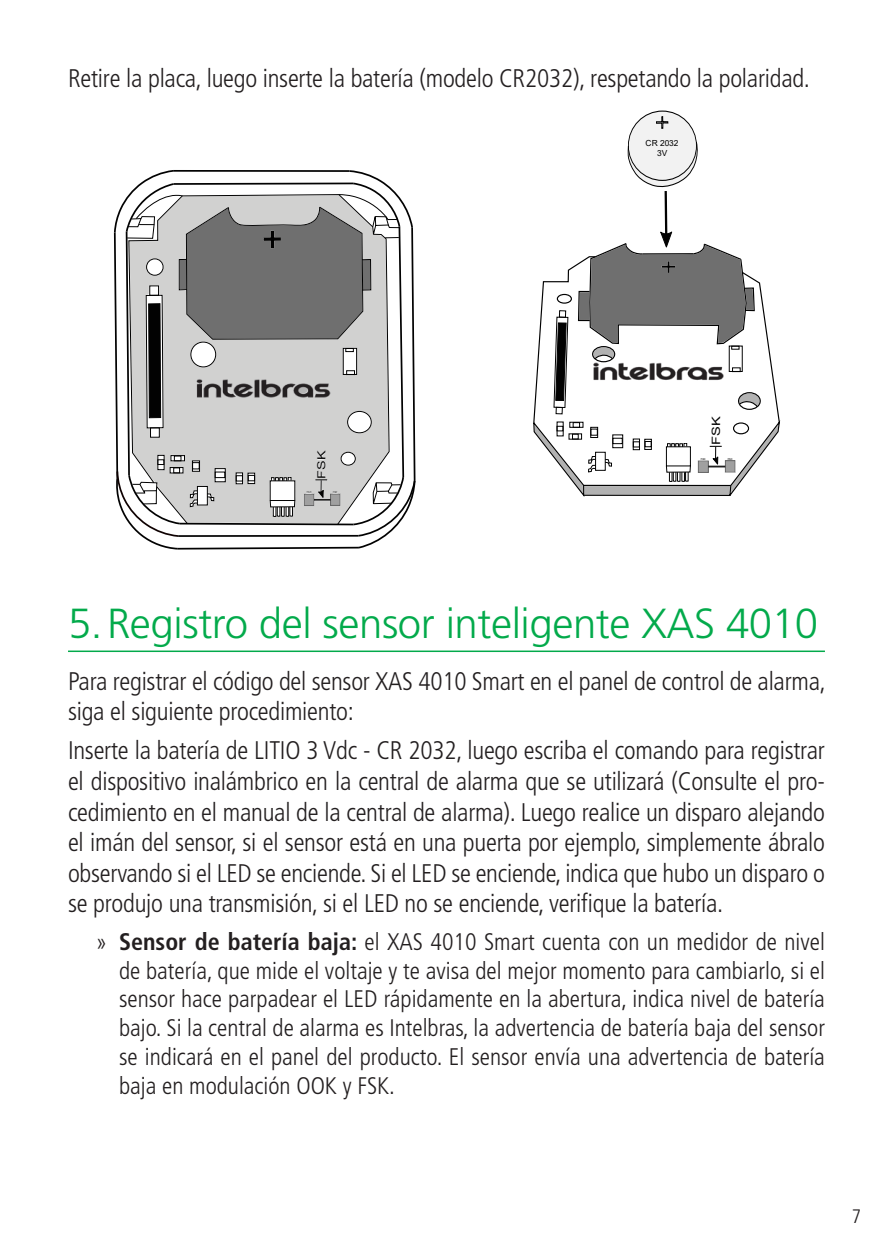
<style>
.page{position:relative;width:893px;height:1259px;background:#fff}
.page>*{position:absolute;margin:0;border:0;box-sizing:border-box;transform-origin:0 0}
.t1{font:300 42px "Frutiger LT Std";letter-spacing:-.01em;color:#03aa4b}
._0__Corpo_de_texto{font:300 condensed 25.5px/30.6px "Frutiger LT Std";letter-spacing:-.01em;color:#231f20}
.t2{font:300 condensed 24px/28.8px "Frutiger LT Std";color:#231f20;text-align:justify}
.t3{font:300 condensed 19.5px "Frutiger LT Std";color:#231f20}
.t4{font:11.4px "Arial";color:#000;scale:1.27 1}
.t5{font:11.1px "Arial";color:#000;scale:1.28 1}
.t6{font:8.4px/10.5px "Arial";color:#000;text-align:center}
.s1{font-weight:700}
</style>
<div class="page">
<hr style="left:68px;top:650px;width:757px;height:2px;background:#03aa4b">
<svg style="left:113px;top:170px;width:303px;height:380px"></svg>
<svg style="left:533px;top:111px;width:248px;height:386px"></svg>
<svg style="left:129px;top:195px;width:259px;height:328px;background:#afafae"></svg>
<p class="_0__Corpo_de_texto" style="left:68px;top:63px;width:743px">Retire la placa, luego inserte la batería (modelo CR2032), respetando la polaridad.</p>
<p class="t6" style="left:646px;top:138px;width:34px">CR 2032<br>3V</p>
<p class="t5" style="left:314px;top:479px;width:23px;rotate:-90deg">FSK</p>
<p class="t4" style="left:708px;top:445px;width:24px;rotate:-90deg">FSK</p>
<p class="t1" style="left:68px;top:599px;width:752px">5.Registro del sensor inteligente XAS 4010</p>
<p class="_0__Corpo_de_texto" style="left:68px;top:666px;width:759px">Para registrar el código del sensor XAS 4010 Smart en el panel de control de alarma, siga el siguiente procedimiento:</p>
<p class="_0__Corpo_de_texto" style="left:68px;top:735px;width:758px;text-align:justify">Inserte la batería de LITIO 3 Vdc - CR 2032, luego escriba el comando para registrar el dispositivo inalámbrico en la central de alarma que se utilizará (Consulte el pro&shy;cedimiento en el manual de la central de alarma). Luego realice un disparo alejando el imán del sensor, si el sensor está en una puerta por ejemplo, simplemente ábralo observando si el LED se enciende. Si el LED se enciende, indica que hubo un disparo o se produjo una transmisión, si el LED no se enciende, verifique la batería.</p>
<p class="t2" style="left:119px;top:927px;width:707px;text-indent:-23px">» <span class="s1">Sensor de batería baja:</span> el XAS 4010 Smart cuenta con un medidor de nivel de batería, que mide el voltaje y te avisa del mejor momento para cambiarlo, si el sensor hace parpadear el LED rápidamente en la abertura, indica nivel de batería bajo. Si la central de alarma es Intelbras, la advertencia de batería baja del sensor se indicará en el panel del producto. El sensor envía una advertencia de batería baja en modulación OOK y FSK.</p>
<p class="t3" style="left:852px;top:1205px;width:11px">7</p>
</div>
